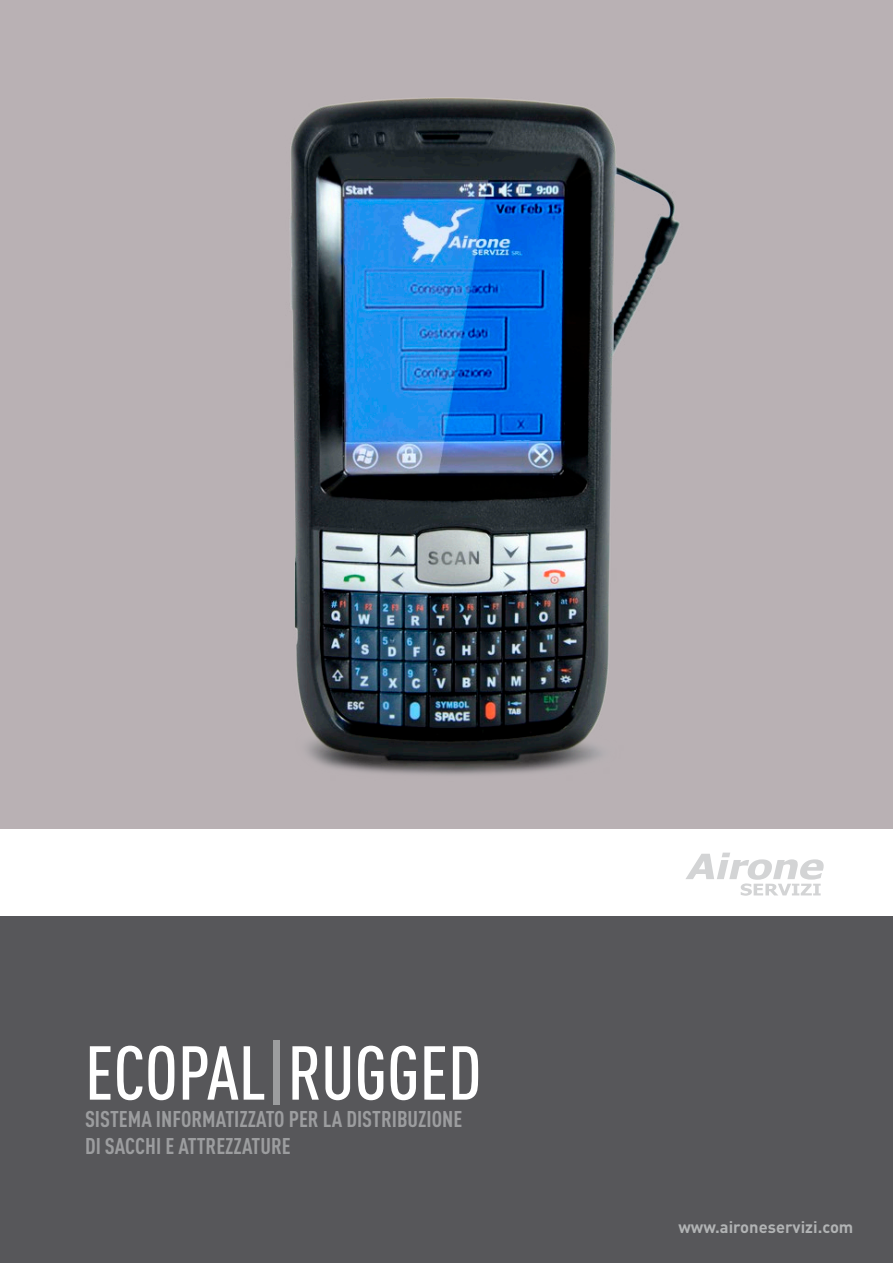
<style>
.page{position:relative;width:893px;height:1263px;background:#fff}
.page>*{position:absolute;margin:0;border:0;box-sizing:border-box;transform-origin:0 0}
.t1{font:500 75px "DIN Cond";color:#fff}
.t2{font:700 22.5px/27px "DIN Cond";color:#9c9d9f}
.t3{font:700 16.5px "DIN";color:#b1b3b4}
.s1{color:#9c9d9f}
</style>
<div class="page">
<div style="left:0;top:916px;width:893px;height:347px;background:#57575a"></div>
<svg style="left:686px;top:853px;width:138px;height:43px"></svg>
<div style="left:0;top:0;width:893px;height:828px;background:#b9b1b4"></div>
<img style="left:138px;top:98px;width:631px;height:731px">
<h1 class="t1" style="left:85px;top:1028px;width:398px">ECOPAL<span class="s1">|</span>RUGGED</h1>
<p class="t2" style="left:85px;top:1104px;width:379px">SISTEMA INFORMATIZZATO PER LA DISTRIBUZIONE<br>DI SACCHI E ATTREZZATURE</p>
<p class="t3" style="left:678px;top:1216px;width:177px">www.aironeservizi.com</p>
</div>
